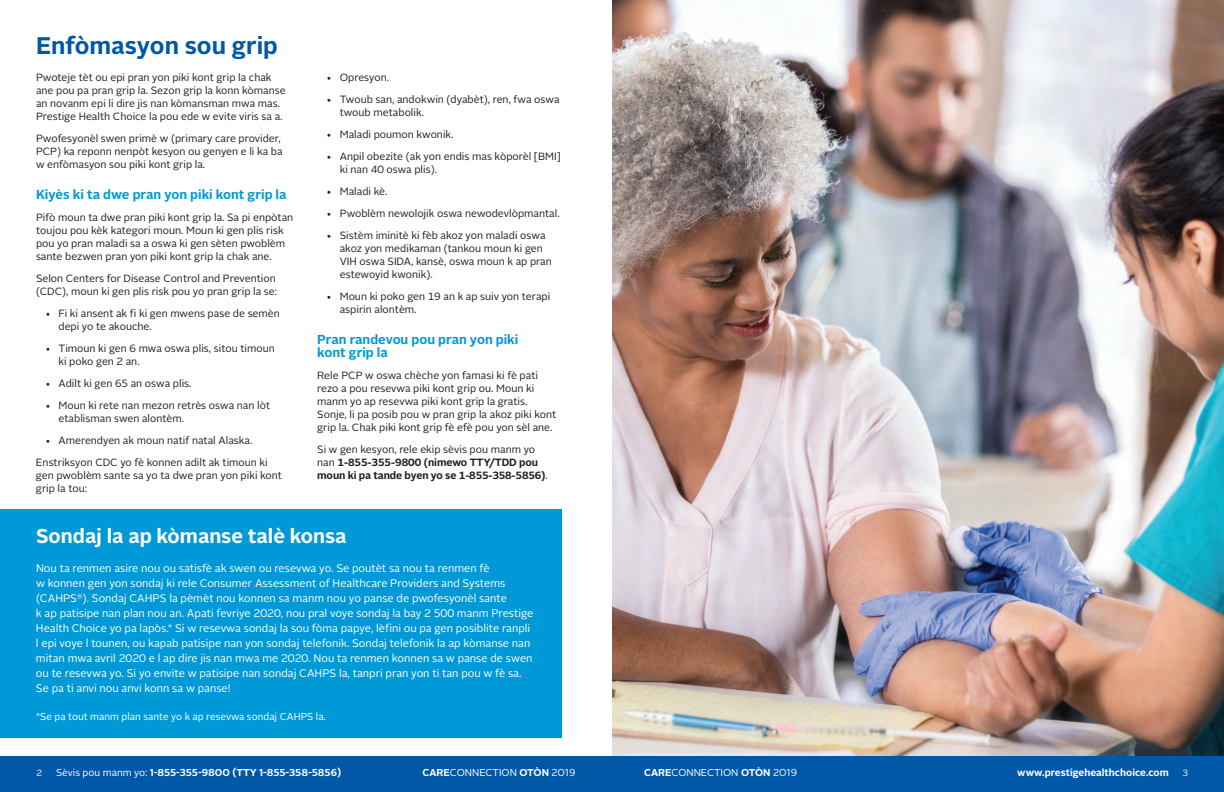
<style>
.page{position:relative;width:1224px;height:792px;background:#fff}
.page>*{position:absolute;margin:0;border:0;box-sizing:border-box;transform-origin:0 0}
.t1{font:700 24px "Alright Sans";color:#0158a6}
.Subhead{font:700 20px "Alright Sans";color:#fff}
.Subhead-2{font:700 13px/13px "Alright Sans";color:#0099d8}
.Body{font:11px/15px "Alright Sans";color:#fff}
.Body-2{font:10.5px/13px "Alright Sans";color:#231f20}
.Body-3{font:700 10.5px/13px "Alright Sans";letter-spacing:-.01em;color:#231f20}
.Body-4{font:10px "Alright Sans";color:#fff}
.t2{font:700 10px "Alright Sans";color:#fff}
.t3{font:9px "Alright Sans";color:#fff}
.s1{font-weight:400}
.s2{font-weight:700}
</style>
<div class="page">
<div style="left:0;top:510px;width:562px;height:228px;background:#0099d8"></div>
<img style="left:612px;top:0;width:612px;height:755px">
<div style="left:0;top:756px;width:612px;height:36px;background:#0158a6"></div>
<div style="left:612px;top:756px;width:612px;height:36px;background:#0158a6"></div>
<p class="t1" style="left:36px;top:29px;width:243px">Enfòmasyon sou grip</p>
<p class="Body-2" style="left:36px;top:71px;width:251px">Pwoteje tèt ou epi pran yon piki kont grip la chak ane pou pa pran grip la. Sezon grip la konn kòmanse an novanm epi li dire jis nan kòmansman mwa mas.<br>Prestige Health Choice la pou ede w evite viris sa a.</p>
<p class="Body-2" style="left:36px;top:132px;width:248px">Pwofesyonèl swen primè w (primary care provider,<br>PCP) ka reponn nenpòt kesyon ou genyen e li ka ba w enfòmasyon sou piki kont grip la.</p>
<p class="Subhead-2" style="left:36px;top:188px;width:252px">Kiyès ki ta dwe pran yon piki kont grip la</p>
<p class="Body-2" style="left:36px;top:211px;width:259px">Pifò moun ta dwe pran piki kont grip la. Sa pi enpòtan toujou pou kèk kategori moun. Moun ki gen plis risk pou yo pran maladi sa a oswa ki gen sèten pwoblèm sante bezwen pran yon piki kont grip la chak ane.</p>
<p class="Body-2" style="left:36px;top:272px;width:243px">Selon Centers for Disease Control and Prevention (CDC), moun ki gen plis risk pou yo pran grip la se:</p>
<p class="Body-2" style="left:58px;top:307px;width:223px;text-indent:-14px">• Fi ki ansent ak fi ki gen mwens pase de semèn depi yo te akouche.</p>
<p class="Body-2" style="left:58px;top:342px;width:218px;text-indent:-14px">• Timoun ki gen 6 mwa oswa plis, sitou timoun ki poko gen 2 an.</p>
<p class="Body-2" style="left:45px;top:377px;width:148px">• Adilt ki gen 65 an oswa plis.</p>
<p class="Body-2" style="left:58px;top:399px;width:213px;text-indent:-14px">• Moun ki rete nan mezon retrès oswa nan lòt etablisman swen alontèm.</p>
<p class="Body-2" style="left:45px;top:434px;width:209px">• Amerendyen ak moun natif natal Alaska.</p>
<p class="Body-2" style="left:36px;top:456px;width:248px">Enstriksyon CDC yo fè konnen adilt ak timoun ki gen pwoblèm sante sa yo ta dwe pran yon piki kont grip la tou:</p>
<p class="Body-2" style="left:326px;top:71px;width:64px">• Opresyon.</p>
<p class="Body-2" style="left:340px;top:93px;width:221px;text-indent:-14px">• Twoub san, andokwin (dyabèt), ren, fwa oswa twoub metabolik.</p>
<p class="Body-2" style="left:326px;top:128px;width:129px">• Maladi poumon kwonik.</p>
<p class="Body-2" style="left:340px;top:150px;width:222px;text-indent:-14px">• Anpil obezite (ak yon endis mas kòporèl [BMI] ki nan 40 oswa plis).</p>
<p class="Body-2" style="left:326px;top:185px;width:63px">• Maladi kè.</p>
<p class="Body-2" style="left:326px;top:207px;width:235px">• Pwoblèm newolojik oswa newodevlòpmantal.</p>
<p class="Body-2" style="left:340px;top:229px;width:214px;text-indent:-14px">• Sistèm iminitè ki fèb akoz yon maladi oswa akoz yon medikaman (tankou moun ki gen VIH oswa SIDA, kansè, oswa moun k ap pran estewoyid kwonik).</p>
<p class="Body-2" style="left:340px;top:290px;width:212px;text-indent:-14px">• Moun ki poko gen 19 an k ap suiv yon terapi aspirin alontèm.</p>
<p class="Subhead-2" style="left:317px;top:333px;width:203px">Pran randevou pou pran yon piki kont grip la</p>
<p class="Body-2" style="left:317px;top:369px;width:240px">Rele PCP w oswa chèche yon famasi ki fè pati rezo a pou resevwa piki kont grip ou. Moun ki manm yo ap resevwa piki kont grip la gratis.<br>Sonje, li pa posib pou w pran grip la akoz piki kont grip la. Chak piki kont grip fè efè pou yon sèl ane.</p>
<p class="Body-3" style="left:317px;top:443px;width:232px"><span class="s1">Si w gen kesyon, rele ekip sèvis pou manm yo nan</span> 1-855-355-9800 (nimewo TTY/TDD pou moun ki pa tande byen yo se 1-855-358-5856)<span class="s1">.</span></p>
<p class="Subhead" style="left:36px;top:522px;width:312px">Sondaj la ap kòmanse talè konsa</p>
<p class="Body" style="left:36px;top:560px;width:499px">Nou ta renmen asire nou ou satisfè ak swen ou resevwa yo. Se poutèt sa nou ta renmen fè<br>w konnen gen yon sondaj ki rele Consumer Assessment of Healthcare Providers and Systems (CAHPS<sup>®</sup>). Sondaj CAHPS la pèmèt nou konnen sa manm nou yo panse de pwofesyonèl sante<br>k ap patisipe nan plan nou an. Apati fevriye 2020, nou pral voye sondaj la bay 2 500 manm Prestige Health Choice yo pa lapòs.* Si w resevwa sondaj la sou fòma papye, lèfini ou pa gen posiblite ranpli l epi voye l tounen, ou kapab patisipe nan yon sondaj telefonik. Sondaj telefonik la ap kòmanse nan mitan mwa avril 2020 e l ap dire jis nan mwa me 2020. Nou ta renmen konnen sa w panse de swen ou te resevwa yo. Si yo envite w patisipe nan sondaj CAHPS la, tanpri pran yon ti tan pou w fè sa.<br>Se pa ti anvi nou anvi konn sa w panse!</p>
<p class="Body-4" style="left:36px;top:710px;width:291px">*Se pa tout manm plan sante yo k ap resevwa sondaj CAHPS la.</p>
<p class="t3" style="left:36px;top:766px;width:7px">2</p>
<p class="t2" style="left:56px;top:765px;width:286px"><span class="s1">Sèvis pou manm yo:</span> 1-855-355-9800 (TTY 1-855-358-5856)</p>
<p class="Body-4" style="left:422px;top:765px;width:155px"><span class="s2">CARE</span>CONNECTION <span class="s2">OTÒN</span> 2019</p>
<p class="Body-4" style="left:644px;top:765px;width:155px"><span class="s2">CARE</span>CONNECTION <span class="s2">OTÒN</span> 2019</p>
<p class="t2" style="left:1017px;top:765px;width:153px">www.prestigehealthchoice.com</p>
<p class="t3" style="left:1182px;top:766px;width:7px">3</p>
</div>
